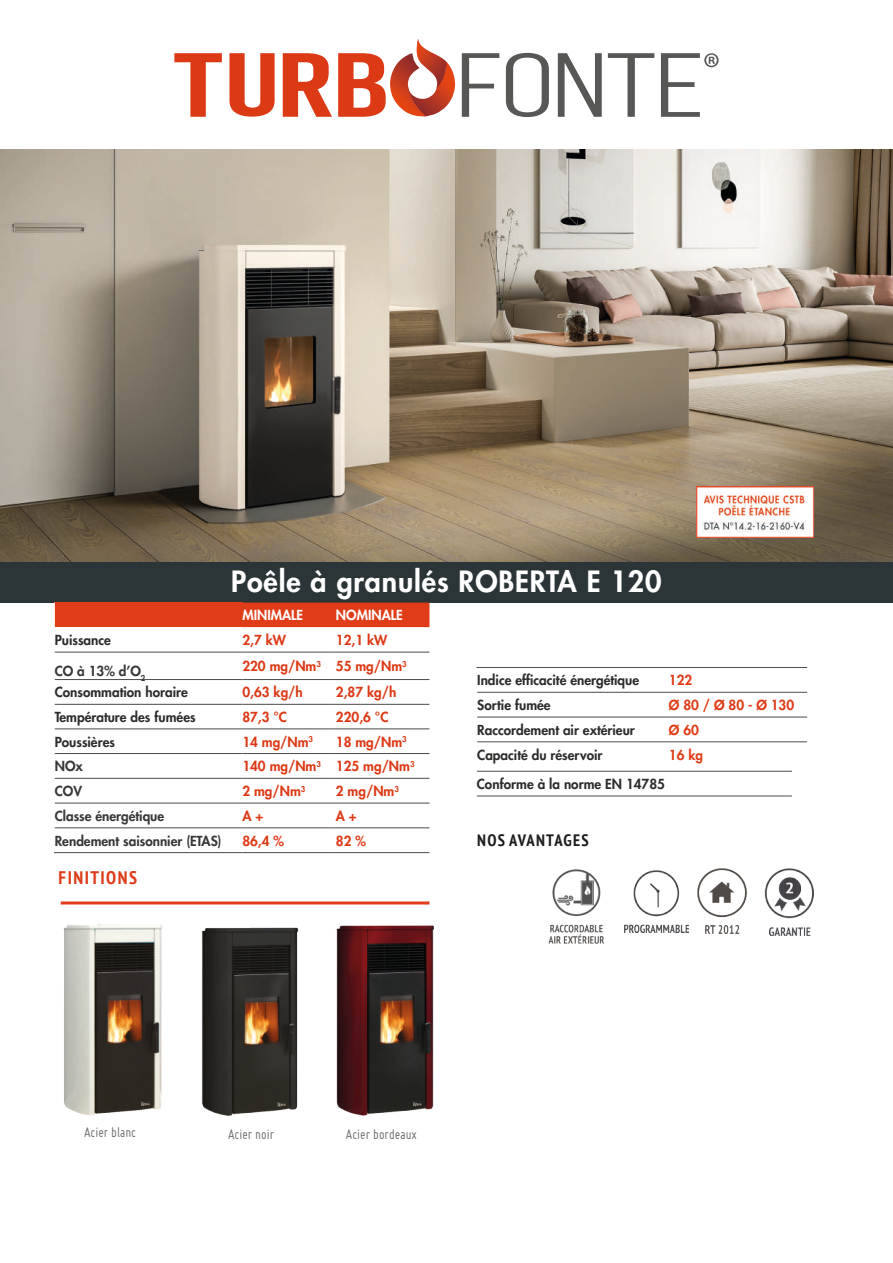
<style>
.page{position:relative;width:893px;height:1263px;background:#fff}
.page>*{position:absolute;margin:0;border:0;box-sizing:border-box;transform-origin:0 0}
.t1{font:800 28.5px "Futura LT";letter-spacing:.03em;color:#fff}
.t2{font:700 condensed 18.15px "PT Sans";letter-spacing:.08em;color:#dd3b17}
.t3{font:700 condensed 16.5px "PT Sans";letter-spacing:.08em;color:#1d1d1b}
.t4{font:15px "Miso";color:#70706f}
.t5{font:800 13.5px "Futura LT";color:#2e2d2c}
.t6{font:800 13.5px "Futura LT";color:#dc3915}
.t7{font:800 13.5px "Futura LT";color:#383837}
.t8{font:800 13.5px "Futura LT";color:#df3c17}
.t9{font:800 13.5px "Futura LT";color:#fff}
.s1{color:#dc3915}
</style>
<div class="page">
<img style="left:0;top:150px;width:893px;height:412px">
<div style="left:0;top:562px;width:893px;height:40px;background:#2b3537"></div>
<svg style="left:462px;top:53px;width:37px;height:64px"></svg>
<svg style="left:506px;top:53px;width:43px;height:64px"></svg>
<svg style="left:558px;top:53px;width:44px;height:64px"></svg>
<svg style="left:608px;top:53px;width:46px;height:64px"></svg>
<svg style="left:174px;top:53px;width:48px;height:64px"></svg>
<svg style="left:229px;top:53px;width:46px;height:64px"></svg>
<svg style="left:283px;top:53px;width:49px;height:64px"></svg>
<svg style="left:661px;top:53px;width:58px;height:64px"></svg>
<svg style="left:338px;top:39px;width:117px;height:78px"></svg>
<img style="left:624px;top:870px;width:65px;height:62px">
<img style="left:697px;top:868px;width:50px;height:65px">
<img style="left:764px;top:868px;width:50px;height:67px">
<img style="left:548px;top:869px;width:56px;height:75px">
<img style="left:696px;top:487px;width:117px;height:50px">
<hr style="left:61px;top:901px;width:368px;height:3px;background:#df3c17">
<img style="left:63px;top:924px;width:99px;height:192px">
<img style="left:201px;top:927px;width:98px;height:189px">
<img style="left:336px;top:925px;width:98px;height:191px">
<svg style="left:54px;top:603px;width:375px;height:250px"></svg>
<hr style="left:55px;top:652px;width:187px;height:1px;background:#4b4b4a">
<hr style="left:242px;top:652px;width:94px;height:1px;background:#4b4b4a">
<hr style="left:336px;top:652px;width:93px;height:1px;background:#4b4b4a">
<hr style="left:55px;top:679px;width:187px;height:1px;background:#4b4b4a">
<hr style="left:242px;top:679px;width:94px;height:1px;background:#4b4b4a">
<hr style="left:336px;top:679px;width:93px;height:1px;background:#4b4b4a">
<hr style="left:55px;top:704px;width:187px;height:1px;background:#4b4b4a">
<hr style="left:242px;top:704px;width:94px;height:1px;background:#4b4b4a">
<hr style="left:336px;top:704px;width:93px;height:1px;background:#4b4b4a">
<svg style="left:476px;top:691px;width:331px;height:106px"></svg>
<hr style="left:476px;top:667px;width:193px;height:1px;background:#4b4b4a">
<hr style="left:477px;top:692px;width:192px;height:1px;background:#4b4b4a">
<hr style="left:477px;top:717px;width:192px;height:1px;background:#4b4b4a">
<hr style="left:477px;top:741px;width:192px;height:1px;background:#4b4b4a">
<hr style="left:669px;top:667px;width:138px;height:1px;background:#4b4b4a">
<hr style="left:669px;top:692px;width:138px;height:1px;background:#4b4b4a">
<hr style="left:669px;top:717px;width:138px;height:1px;background:#4b4b4a">
<hr style="left:669px;top:741px;width:138px;height:1px;background:#4b4b4a">
<div style="left:477px;top:771px;width:314px;height:25px;background:#fff"></div>
<hr style="left:790px;top:772px;width:2px;height:24px;background:#fff">
<hr style="left:477px;top:771px;width:315px;height:1px;background:#4b4b4a">
<hr style="left:477px;top:796px;width:315px;height:1px;background:#4b4b4a">
<h1 class="t1" style="left:231px;top:563px;width:432px">Poêle à granulés ROBERTA E 120</h1>
<p class="t9" style="left:242px;top:606px;width:62px">MINIMALE</p>
<p class="t9" style="left:336px;top:606px;width:68px">NOMINALE</p>
<p class="t5" style="left:55px;top:631px;width:58px">Puissance</p>
<p class="t6" style="left:242px;top:631px;width:45px">2,7 kW</p>
<p class="t6" style="left:336px;top:631px;width:53px">12,1 kW</p>
<p class="t7" style="left:55px;top:662px;width:92px">CO à 13% d’O<sub>2</sub></p>
<p class="t6" style="left:242px;top:657px;width:166px">220 mg/Nm<sup>3</sup> 55 mg/Nm<sup>3</sup></p>
<p class="t5" style="left:55px;top:683px;width:135px">Consommation horaire</p>
<p class="t6" style="left:242px;top:683px;width:62px">0,63 kg/h</p>
<p class="t6" style="left:336px;top:683px;width:62px">2,87 kg/h</p>
<p class="t5" style="left:55px;top:708px;width:142px">Température des fumées</p>
<p class="t6" style="left:242px;top:708px;width:46px">87,3 °C</p>
<p class="t6" style="left:336px;top:708px;width:54px">220,6 °C</p>
<p class="t5" style="left:55px;top:733px;width:62px">Poussières</p>
<p class="t6" style="left:242px;top:733px;width:72px">14 mg/Nm<sup>3</sup></p>
<p class="t6" style="left:336px;top:733px;width:72px">18 mg/Nm<sup>3</sup></p>
<p class="t7" style="left:55px;top:757px;width:30px">NOx</p>
<p class="t6" style="left:242px;top:757px;width:174px">140 mg/Nm<sup>3</sup> 125 mg/Nm<sup>3</sup></p>
<p class="t7" style="left:55px;top:782px;width:29px">COV</p>
<p class="t6" style="left:242px;top:782px;width:65px">2 mg/Nm<sup>3</sup></p>
<p class="t6" style="left:336px;top:782px;width:65px">2 mg/Nm<sup>3</sup></p>
<p class="t7" style="left:55px;top:807px;width:111px">Classe énergétique</p>
<p class="t6" style="left:242px;top:807px;width:22px">A +</p>
<p class="t6" style="left:336px;top:807px;width:22px">A +</p>
<p class="t7" style="left:55px;top:832px;width:168px">Rendement saisonnier (ETAS)</p>
<p class="t6" style="left:242px;top:832px;width:43px">86,4 %</p>
<p class="t6" style="left:336px;top:832px;width:31px">82 %</p>
<h2 class="t2" style="left:59px;top:866px;width:80px">FINITIONS</h2>
<p class="t5" style="left:477px;top:671px;width:163px">Indice efficacité énergétique</p>
<p class="t8" style="left:669px;top:671px;width:25px">122</p>
<p class="t5" style="left:477px;top:696px;width:75px">Sortie fumée</p>
<p class="t8" style="left:669px;top:696px;width:127px">Ø 80 / <span class="s1">Ø 80 -</span> Ø 130</p>
<p class="t5" style="left:477px;top:721px;width:159px">Raccordement air extérieur</p>
<p class="t8" style="left:669px;top:721px;width:32px">Ø 60</p>
<p class="t5" style="left:477px;top:746px;width:127px">Capacité du réservoir</p>
<p class="t8" style="left:669px;top:746px;width:36px">16 kg</p>
<p class="t5" style="left:477px;top:775px;width:190px">Conforme à la norme EN 14785</p>
<p class="t3" style="left:477px;top:829px;width:113px">NOS AVANTAGES</p>
<p class="t4" style="left:84px;top:1124px;width:54px">Acier blanc</p>
<p class="t4" style="left:228px;top:1125px;width:48px">Acier noir</p>
<p class="t4" style="left:346px;top:1126px;width:73px">Acier bordeaux</p>
</div>
